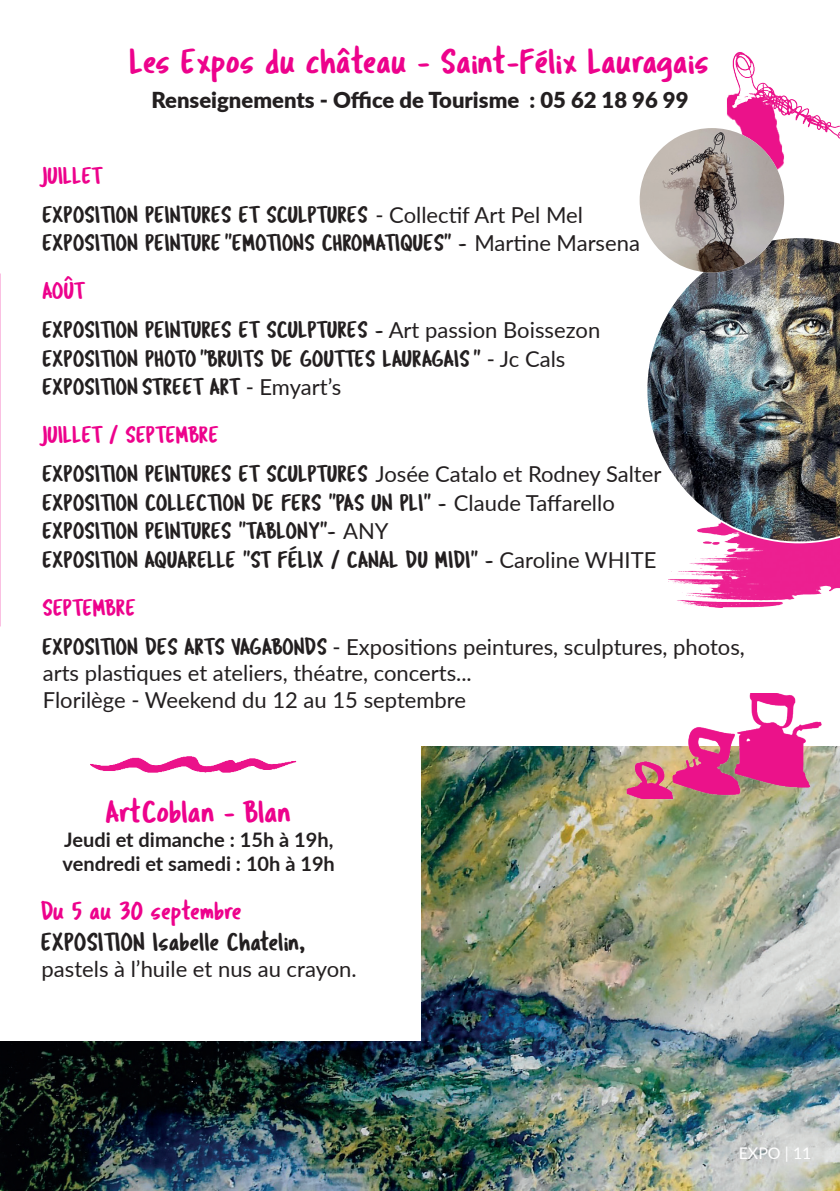
<style>
.page{position:relative;width:840px;height:1191px;background:#fff}
.page>*{position:absolute;margin:0;border:0;box-sizing:border-box;transform-origin:0 0}
.t1{font:36px "Tragic Marker";color:#ed028c}
.t2{font:32px "Tragic Marker";color:#ed028c}
.t3{font:26px "Tragic Marker";color:#231f20}
.t4{font:26px "Tragic Marker";color:#ed028c}
.t5{font:24px/28.8px "Tragic Marker";color:#231f20}
.t6{font:24px "Tragic Marker";color:#ed028c}
.t7{font:22px/26.4px "Lato";color:#231f20}
.t8{font:900 22px "Lato";color:#231f20}
.t9{font:700 20px/24px "Lato";color:#231f20}
.t10{font:16px "Lato";color:#fff}
.s1{color:#ed028c}
.s2{font-family:"Lato";font-size:22px}
.s3{font-family:"Tragic Marker";font-size:24px}
</style>
<div class="page">
<img style="left:668px;top:543px;width:171px;height:64px">
<img style="left:0;top:746px;width:839px;height:445px">
<img style="left:647px;top:334px;width:192px;height:209px">
<img style="left:658px;top:52px;width:181px;height:326px">
<img style="left:639px;top:128px;width:144px;height:144px;border-radius:72px">
<img style="left:620px;top:694px;width:205px;height:105px">
<div style="left:0;top:733px;width:420px;height:307px;background:#fff"></div>
<img style="left:90px;top:756px;width:207px;height:17px">
<h1 class="t1" style="left:130px;top:39px;width:581px">Les Expos du château - Saint-Félix Lauragais</h1>
<p class="t8" style="left:151px;top:84px;width:538px">Renseignements - Office de Tourisme : 05 62 18 96 99</p>
<p class="t5" style="left:43px;top:156px;width:541px;line-height:38.4px"><span class="s1">JUILLET<br></span>EXPOSITION PEINTURES ET SCULPTURES <span class="s2">- Collectif Art Pel Mel</span></p>
<p class="t5" style="left:43px;top:219px;width:598px;line-height:48px">EXPOSITION PEINTURE "EMOTIONS CHROMATIQUES" - <span class="s2">Martine Marsena<br></span><span class="s1">AOÛT</span></p>
<p class="t5" style="left:43px;top:315px;width:558px">EXPOSITION PEINTURES ET SCULPTURES - <span class="s2">Art passion Boissezon<br></span>EXPOSITION PHOTO "BRUITS DE GOUTTES LAURAGAIS " <span class="s2">- Jc Cals<br></span>EXPOSITION STREET ART <span class="s2">- Emyart’s</span></p>
<p class="t5" style="left:43px;top:415px;width:619px;line-height:38.4px"><span class="s1">JUILLET / SEPTEMBRE<br></span>EXPOSITION PEINTURES ET SCULPTURES <span class="s2">Josée Catalo et Rodney Salter</span></p>
<p class="t5" style="left:43px;top:487px;width:614px">EXPOSITION COLLECTION DE FERS "PAS UN PLI" - <span class="s2">Claude Taffarello<br></span>EXPOSITION PEINTURES "TABLONY"- <span class="s2">ANY<br></span>EXPOSITION AQUARELLE "ST FÉLIX / CANAL DU MIDI" - <span class="s2">Caroline WHITE</span></p>
<p class="t6" style="left:43px;top:593px;width:95px">SEPTEMBRE</p>
<p class="t7" style="left:43px;top:632px;width:703px"><span class="s3">EXPOSITION DES ARTS VAGABONDS</span> - Expositions peintures, sculptures, photos, arts plastiques et ateliers, théatre, concerts...<br>Florilège - Weekend du 12 au 15 septembre</p>
<h2 class="t2" style="left:106px;top:792px;width:187px">ArtCoblan - Blan</h2>
<p class="t9" style="left:63px;top:827px;width:274px">Jeudi et dimanche : 15h à 19h, vendredi et samedi : 10h à 19h</p>
<p class="t4" style="left:41px;top:894px;width:202px">Du 5 au 30 septembre</p>
<p class="t3" style="left:41px;top:925px;width:265px">EXPOSITION Isabelle Chatelin,</p>
<p class="t7" style="left:41px;top:955px;width:316px">pastels à l’huile et nus au crayon.</p>
<p class="t10" style="left:738px;top:1141px;width:74px">EXPO | 11</p>
</div>
